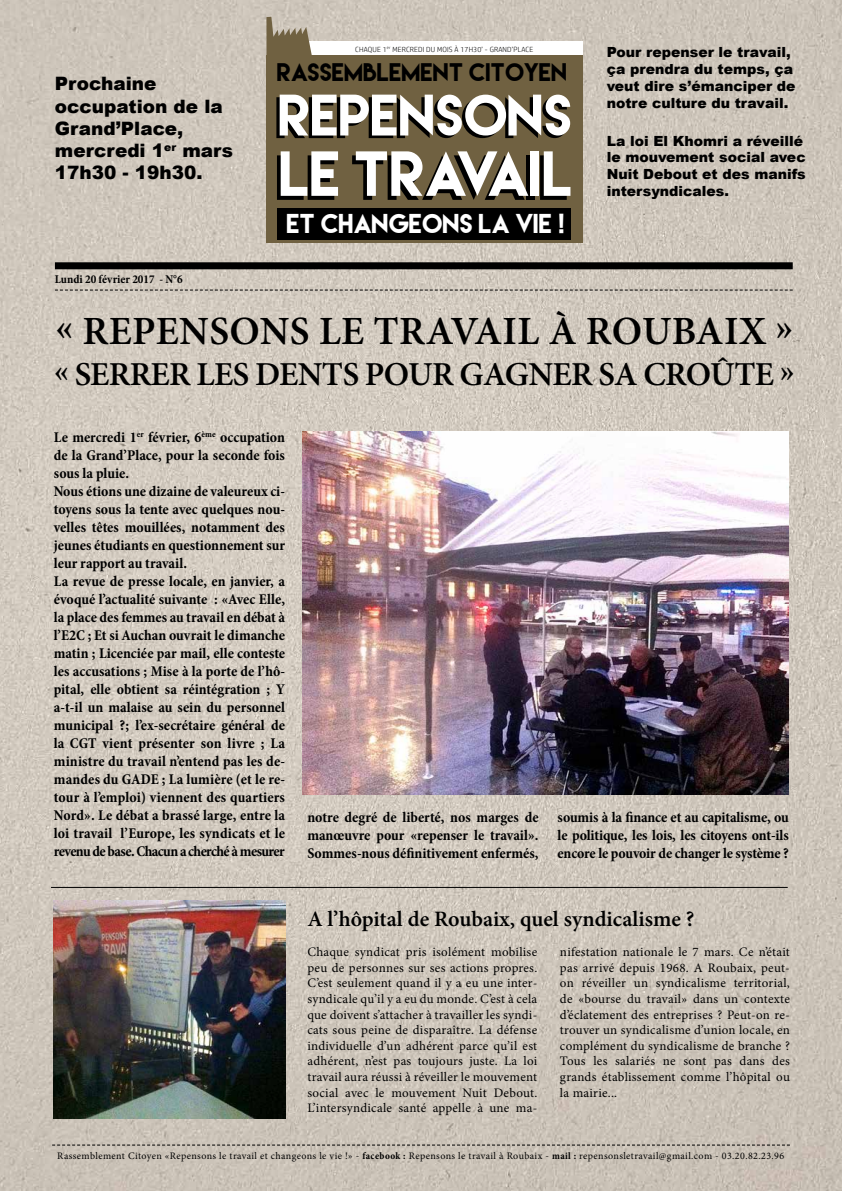
<style>
.page{position:relative;width:842px;height:1191px;background:#fff}
.page>*{position:absolute;margin:0;border:0;box-sizing:border-box;transform-origin:0 0}
.t1{font:56.5px "Lemon Milk";color:#fff}
.t2{font:51.9px "Lemon Milk";color:#fff}
.t3{font:600 40px "Minion Pro";letter-spacing:.01em;color:#000}
.t4{font:600 33.5px "Minion Pro";letter-spacing:-.02em;color:#000}
.t5{font:24.3px "Lemon Milk";color:#fff}
.t6{font:22.6px "Lemon Milk";color:#000}
.t7{font:600 22px "Minion Pro";color:#000}
.t8{font:900 18.5px/22.2px "Arial";color:#000}
.t9{font:700 condensed 15px/18px "Minion Pro";color:#000;text-align:justify}
.t10{font:900 14px/16.8px "Arial";color:#000}
.t11{font:13px/15.6px "Minion Pro";letter-spacing:.015em;color:#000;text-align:justify}
.t12{font:700 condensed 12px "Minion Pro";color:#000}
.t13{font:10px "Minion Pro";letter-spacing:.04em;color:#000}
.t14{font:300 7.5px "HP Simplified";letter-spacing:.02em;color:#000}
.s1{font-weight:700;font-stretch:condensed}
</style>
<div class="page">
<img style="left:0;top:0;width:842px;height:1191px">
<div style="left:306px;top:41px;width:277px;height:14px;background:#fff"></div>
<div style="left:266px;top:55px;width:317px;height:188px;background:#706141"></div>
<svg style="left:266px;top:17px;width:91px;height:38px"></svg>
<div style="left:277px;top:208px;width:294px;height:31px;background:#000"></div>
<div style="left:55px;top:262px;width:738px;height:7px;background:#000"></div>
<svg style="left:55px;top:289px;width:738px;height:1px"></svg>
<svg style="left:52px;top:1144px;width:738px;height:1px"></svg>
<hr style="left:51px;top:887px;width:737px;height:1px;background:#000">
<img style="left:302px;top:431px;width:487px;height:363px">
<img style="left:54px;top:900px;width:231px;height:218px">
<p class="t8" style="left:55px;top:72px;width:180px">Prochaine occupation de la<br>Grand’Place, mercredi 1<sup>er</sup> mars<br>17h30 - 19h30.</p>
<p class="t12" style="left:55px;top:271px;width:129px">Lundi 20 février 2017 - N°6</p>
<p class="t14" style="left:355px;top:45px;width:179px">CHAQUE 1<sup>er</sup> MERCREDI DU MOIS À 17H30’ - GRAND’PLACE</p>
<h3 class="t6" style="left:278px;top:61px;width:292px">RASSEMBLEMENT CITOYEN</h3>
<h2 class="t2" style="left:280px;top:88px;width:295px">REPENSONS</h2>
<h1 class="t1" style="left:281px;top:145px;width:295px">LE TRAVAIL</h1>
<h3 class="t5" style="left:287px;top:211px;width:280px">ET CHANGEONS LA VIE !</h3>
<p class="t10" style="left:607px;top:43px;width:190px">Pour repenser le travail, ça prendra du temps, ça veut dire s’émanciper de notre culture du travail.</p>
<p class="t10" style="left:607px;top:132px;width:200px">La loi El Khomri a réveillé le mouvement social avec<br>Nuit Debout et des manifs intersyndicales.</p>
<h3 class="t3" style="left:450px;top:304px;width:345px">VAIL À ROUBAIX »</h3>
<h3 class="t3" style="left:55px;top:304px;width:80px">« REPENSONS</h3>
<h3 class="t3" style="left:319px;top:304px;width:82px">LE TRA</h3>
<h3 class="t4" style="left:54px;top:351px;width:743px">« SERRER LES DENTS POUR GAGNER SA CROÛTE »</h3>
<p class="t9" style="left:54px;top:428px;width:233px;text-align:left">Le mercredi 1<sup>er</sup> février, 6<sup>ème</sup> occupation de la Grand’Place, pour la seconde fois sous la pluie.<br>Nous étions une dizaine de valeureux ci&shy;toyens sous la tente avec quelques nou&shy;velles têtes mouillées, notamment des jeunes étudiants en questionnement sur leur rapport au travail.<br>La revue de presse locale, en janvier, a évoqué l’actualité suivante : «Avec Elle, la place des femmes au travail en débat à l’E2C ; Et si Auchan ouvrait le dimanche matin ; Licenciée par mail, elle conteste les accusations ; Mise à la porte de l’hô&shy;pital, elle obtient sa réintégration ; Y a-t-il un malaise au sein du personnel municipal ?; l’ex-secrétaire général de la CGT vient présenter son livre ; La ministre du travail n’entend pas les de&shy;mandes du GADE ; La lumière (et le re&shy;tour à l’emploi) viennent des quartiers Nord». Le débat a brassé large, entre la loi travail l’Europe, les syndicats et le revenu de base. Chacun a cherché à mesurer</p>
<p class="t9" style="left:307px;top:807px;width:233px">notre degré de liberté, nos marges de manœuvre pour «repenser le travail».<br>Sommes-nous définitivement enfermés,</p>
<p class="t9" style="left:558px;top:807px;width:233px">soumis à la finance et au capitalisme, ou le politique, les lois, les citoyens ont-ils encore le pouvoir de changer le système ?</p>
<h3 class="t7" style="left:307px;top:903px;width:388px">A L’HÔPITAL DE ROUBAIX, QUEL SYNDICALISME ?</h3>
<p class="t11" style="left:307px;top:944px;width:231px">Chaque syndicat pris isolément mobilise peu de personnes sur ses actions propres.<br>C’est seulement quand il y a eu une inter&shy;syndicale qu’il y a eu du monde. C’est à cela que doivent s’attacher à travailler les syndi&shy;cats sous peine de disparaître. La défense individuelle d’un adhérent parce qu’il est adhérent, n’est pas toujours juste. La loi travail aura réussi à réveiller le mouvement social avec le mouvement Nuit Debout.<br>L’intersyndicale santé appelle à une ma-</p>
<p class="t11" style="left:560px;top:944px;width:231px">nifestation nationale le 7 mars. Ce n’était pas arrivé depuis 1968. A Roubaix, peut&shy;on réveiller un syndicalisme territorial, de «bourse du travail» dans un contexte d’éclatement des entreprises ? Peut-on re&shy;trouver un syndicalisme d’union locale, en complément du syndicalisme de branche ?<br>Tous les salariés ne sont pas dans des grands établissement comme l’hôpital ou la mairie...</p>
<p class="t13" style="left:57px;top:1148px;width:728px">Rassemblement Citoyen «Repensons le travail et changeons le vie !» - <span class="s1">facebook :</span> Repensons le travail à Roubaix - <span class="s1">mail :</span> repensonsletravail@gmail.com - 03.20.82.23.96</p>
</div>
